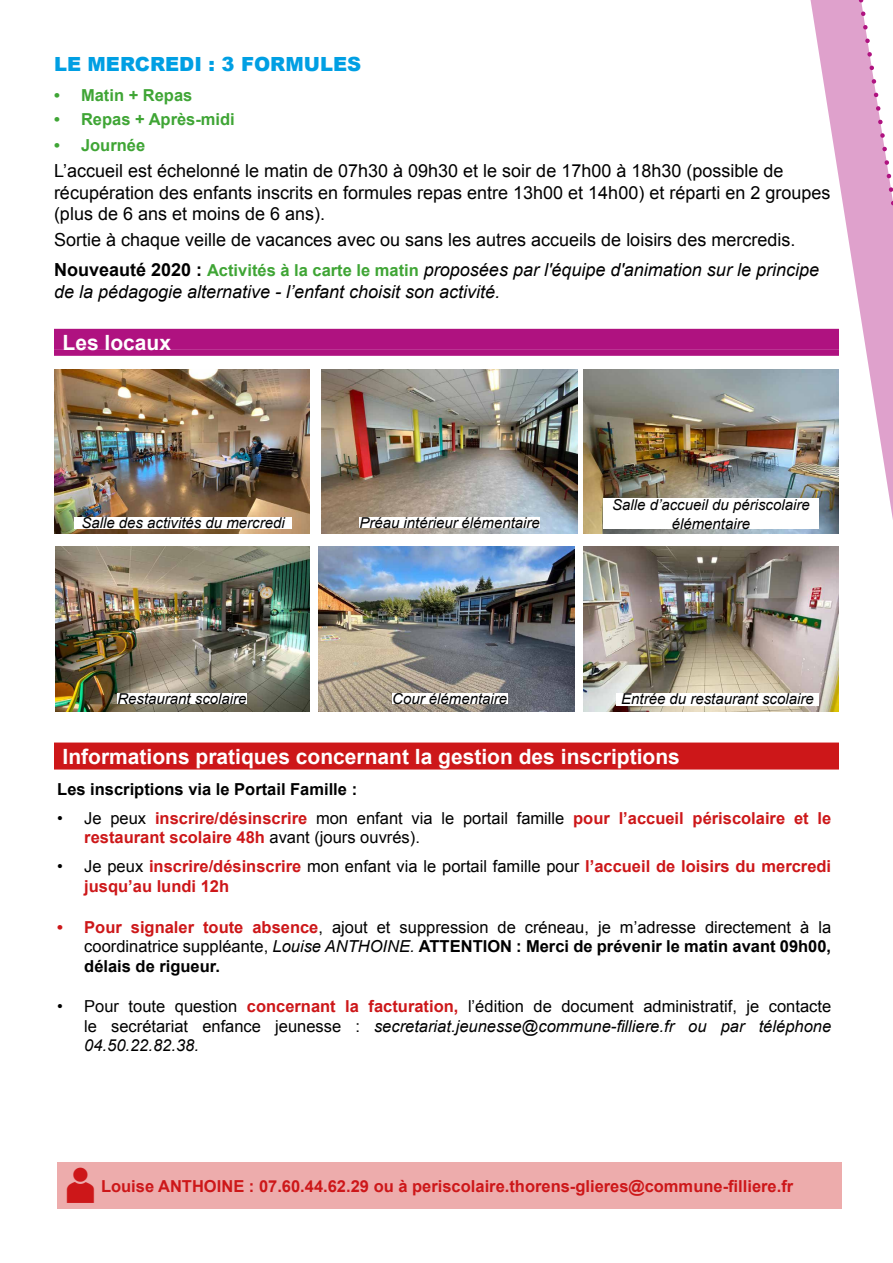
<style>
.page{position:relative;width:893px;height:1263px;background:#fff}
.page>*{position:absolute;margin:0;border:0;box-sizing:border-box;transform-origin:0 0}
.t1{font:700 21px "Arial";color:#fff}
.t2{font:900 19.5px "Arial";color:#009fe3}
.t3{font:18px/21.6px "Arial";color:#000}
.t4{font:italic 18px "Arial";color:#000}
.t5{font:16.5px/19.8px "Arial";color:#000;text-align:justify}
.t6{font:700 16.5px/19.8px "Arial";color:#cd1719}
.t7{font:700 16.5px "Arial";color:#3fa535}
.t8{font:700 16.5px "Arial";color:#000}
.t9{font:italic 15px/19.2px "Arial";color:#000;text-align:center}
.s1{font-weight:700}
.s2{font-weight:700;font-size:16.5px;color:#3fa535}
.s3{font-style:italic}
.s4{font-weight:400;color:#000}
.s5{font-weight:700;color:#cd1719}
</style>
<div class="page">
<div style="left:57px;top:1163px;width:785px;height:46px;background:#edacac"></div>
<div style="left:54px;top:329px;width:785px;height:21px;background:#af1280"></div>
<div style="left:54px;top:350px;width:785px;height:6px;background:#af1280"></div>
<div style="left:54px;top:742px;width:785px;height:21px;background:#cd1719"></div>
<div style="left:54px;top:763px;width:785px;height:6px;background:#cd1719"></div>
<img style="left:55px;top:547px;width:255px;height:164px">
<img style="left:54px;top:369px;width:256px;height:165px">
<img style="left:318px;top:547px;width:256px;height:164px">
<img style="left:583px;top:547px;width:212px;height:164px">
<img style="left:583px;top:369px;width:212px;height:165px">
<div style="left:74px;top:517px;width:218px;height:12px;background:#fff"></div>
<div style="left:616px;top:693px;width:203px;height:12px;background:#fff"></div>
<div style="left:392px;top:693px;width:115px;height:11px;background:#fff"></div>
<div style="left:117px;top:693px;width:130px;height:11px;background:#fff"></div>
<div style="left:603px;top:499px;width:216px;height:30px;background:#fff"></div>
<svg style="left:795px;top:0;width:33px;height:1163px"></svg>
<svg style="left:828px;top:0;width:65px;height:1163px"></svg>
<svg style="left:861px;top:0;width:32px;height:202px"></svg>
<img style="left:322px;top:369px;width:256px;height:165px">
<div style="left:359px;top:517px;width:181px;height:11px;background:#fff"></div>
<p class="t2" style="left:54px;top:50px;width:309px">LE MERCREDI : 3 FORMULES</p>
<p class="t7" style="left:54px;top:85px;width:140px">• Matin + Repas</p>
<p class="t7" style="left:54px;top:109px;width:182px">• Repas + Après-midi</p>
<p class="t7" style="left:54px;top:134px;width:93px">• Journée</p>
<p class="t3" style="left:54px;top:160px;width:778px">L’accueil est échelonné le matin de 07h30 à 09h30 et le soir de 17h00 à 18h30 (possible de récupération des enfants inscrits en formules repas entre 13h00 et 14h00) et réparti en 2 groupes (plus de 6 ans et moins de 6 ans).</p>
<p class="t3" style="left:54px;top:225px;width:766px;line-height:30.2px">Sortie à chaque veille de vacances avec ou sans les autres accueils de loisirs des mercredis.<br><span class="s1">Nouveauté 2020 :</span> <span class="s2">Activités à la carte le matin</span> <span class="s3">proposées par l'équipe d'animation sur le principe</span></p>
<p class="t4" style="left:54px;top:280px;width:448px">de la pédagogie alternative - l’enfant choisit son activité.</p>
<p class="t1" style="left:63px;top:328px;width:110px">Les locaux</p>
<p class="t9" style="left:81px;top:513px;width:205px">Salle des activités du mercredi</p>
<p class="t9" style="left:359px;top:513px;width:182px">Préau intérieur élémentaire</p>
<p class="t9" style="left:612px;top:495px;width:199px">Salle d’accueil du périscolaire élémentaire</p>
<p class="t9" style="left:117px;top:689px;width:131px">Restaurant scolaire</p>
<p class="t9" style="left:392px;top:689px;width:117px">Cour élémentaire</p>
<p class="t9" style="left:621px;top:689px;width:194px">Entrée du restaurant scolaire</p>
<p class="t1" style="left:63px;top:742px;width:619px">Informations pratiques concernant la gestion des inscriptions</p>
<p class="t8" style="left:57px;top:778px;width:301px">Les inscriptions via le Portail Famille :</p>
<p class="t6" style="left:84px;top:808px;width:748px;text-indent:-27px"><span class="s4">• Je peux</span> inscrire/désinscrire <span class="s4">mon enfant via le portail famille</span> pour l’accueil périscolaire et le restaurant scolaire 48h <span class="s4">avant (jours ouvrés).</span></p>
<p class="t6" style="left:84px;top:856px;width:748px;text-indent:-27px"><span class="s4">• Je peux</span> inscrire/désinscrire <span class="s4">mon enfant via le portail famille pour</span> l’accueil de loisirs du mercredi jusqu’au lundi 12h</p>
<p class="t5" style="left:84px;top:917px;width:748px;text-indent:-27px"><span class="s5">• Pour signaler toute absence</span>, ajout et suppression de créneau, je m’adresse directement à la coordinatrice suppléante, <span class="s3">Louise ANTHOINE.</span> <span class="s1">ATTENTION : Merci de prévenir le matin avant 09h00, délais de rigueur.</span></p>
<p class="t5" style="left:84px;top:996px;width:748px;text-indent:-27px">• Pour toute question <span class="s5">concernant la facturation,</span> l’édition de document administratif, je contacte le secrétariat enfance jeunesse : <span class="s3">secretariat.jeunesse@commune-filliere.fr ou par téléphone 04.50.22.82.38.</span></p>
<p class="t6" style="left:101px;top:1176px;width:694px">Louise ANTHOINE : 07.60.44.62.29 ou à periscolaire.thorens-glieres@commune-filliere.fr</p>
</div>
